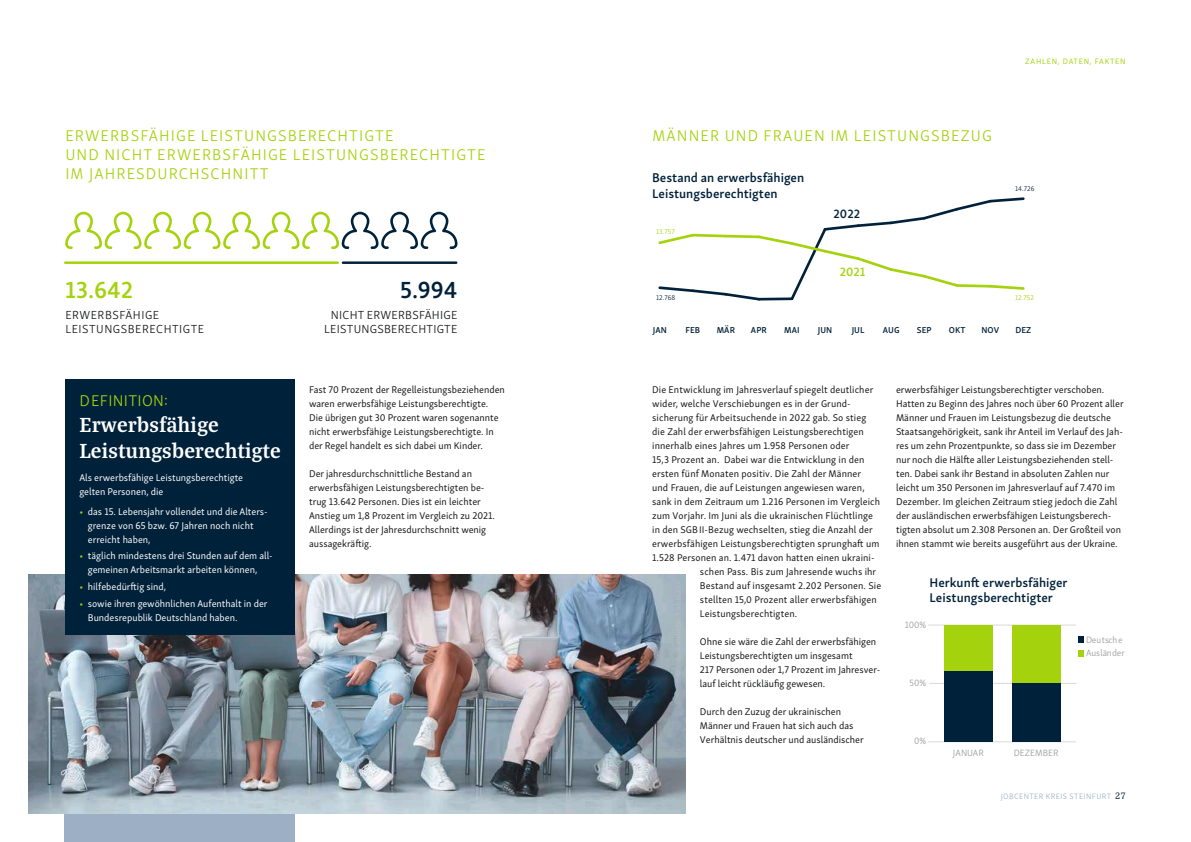
<style>
.page{position:relative;width:1191px;height:842px;background:#fff}
.page>*{position:absolute;margin:0;border:0;box-sizing:border-box;transform-origin:0 0}
.t1{font:600 24px "Skolar Sans Latn";color:#a4d20c}
.t2{font:600 24px "Skolar Sans Latn";color:#00213a}
.t3{font:700 22px/26.4px "Bagatela";letter-spacing:.015em;color:#fff}
.t4{font:300 16px/19.2px "Skolar Sans Latn";letter-spacing:.07em;color:#a4d20c}
.t5{font:300 16px "Skolar Sans Latn";letter-spacing:.02em;color:#a4d20c}
.t6{font:600 13px/15.6px "Skolar Sans Latn";color:#00213a}
.t7{font:600 12.4px "Skolar Sans Latn";color:#a4d20c}
.t8{font:600 12.4px "Skolar Sans Latn";color:#00213a}
.t9{font:300 12px/14px "Skolar Sans Latn";letter-spacing:.02em;color:#151616;text-align:center}
.t10{font:300 12px/14px "Skolar Sans Latn";letter-spacing:.045em;color:#151616}
.t11{font:10px/14px "Skolar Sans Latn";color:#151616}
.t12{font:10px/14px "Skolar Sans Latn";color:#fff}
.t13{font:300 9.4px/13.1px "Skolar Sans Latn";color:#999}
.t14{font:600 8.9px "Skolar Sans Latn";letter-spacing:.01em;color:#00213a}
.t15{font:300 8px "Skolar Sans Latn";letter-spacing:.05em;color:#9dafc5}
.t16{font:8px "Skolar Sans Latn";letter-spacing:.095em;color:#a4d20c}
.t17{font:300 7.1px "Skolar Sans Latn";letter-spacing:.01em;color:#00213a}
.t18{font:300 7.1px "Skolar Sans Latn";letter-spacing:.01em;color:#a4d20c}
.s1{color:#a4d20c}
.s2{font-family:"Bagatela";font-weight:400;font-size:10px;color:#00213a}
</style>
<div class="page">
<div style="left:64px;top:673px;width:231px;height:169px;background:#9dafc5"></div>
<img style="left:28px;top:575px;width:658px;height:239px">
<div style="left:65px;top:379px;width:230px;height:256px;background:#00213a"></div>
<svg style="left:658px;top:197px;width:367px;height:104px"></svg>
<svg style="left:65px;top:212px;width:392px;height:37px"></svg>
<hr style="left:65px;top:261px;width:273px;height:3px;background:#a4d20c">
<hr style="left:343px;top:261px;width:113px;height:3px;background:#00213a">
<hr style="left:928px;top:742px;width:147px;height:1px;background:#d9d9da">
<hr style="left:929px;top:683px;width:147px;height:1px;background:#d9d9da">
<hr style="left:928px;top:625px;width:147px;height:1px;background:#d9d9da">
<svg style="left:1078px;top:637px;width:5px;height:6px"></svg>
<svg style="left:1078px;top:650px;width:5px;height:6px"></svg>
<div style="left:943px;top:670px;width:49px;height:72px;background:#00213a"></div>
<div style="left:943px;top:625px;width:49px;height:45px;background:#a4d20c"></div>
<div style="left:1011px;top:682px;width:49px;height:60px;background:#00213a"></div>
<div style="left:1011px;top:625px;width:49px;height:57px;background:#a4d20c"></div>
<p class="t16" style="left:1025px;top:55px;width:102px">Zahlen, Daten, Fakten</p>
<h3 class="t4" style="left:65px;top:124px;width:422px">ERWERBSFÄHIGE LEISTUNGSBERECHTIGTE<br>UND NICHT ERWERBSFÄHIGE LEISTUNGSBERECHTIGTE<br>IM JAHRESDURCHSCHNITT</h3>
<h3 class="t4" style="left:652px;top:124px;width:341px">MÄNNER UND FRAUEN IM LEISTUNGSBEZUG</h3>
<h3 class="t6" style="left:652px;top:169px;width:154px">Bestand an erwerbsfähigen<br>Leistungsberechtigten</h3>
<p class="t18" style="left:656px;top:226px;width:20px">13.757</p>
<p class="t8" style="left:833px;top:203px;width:28px">2022</p>
<p class="t7" style="left:839px;top:262px;width:27px">2021</p>
<p class="t17" style="left:1015px;top:183px;width:21px">14.726</p>
<h1 class="t1" style="left:65px;top:271px;width:69px">13.642</h1>
<p class="t10" style="left:65px;top:307px;width:140px">ERWERBSFÄHIGE<br>LEISTUNGSBERECHTIGTE</p>
<h3 class="t5" style="left:80px;top:388px;width:90px">DEFINITION:</h3>
<h2 class="t3" style="left:79px;top:410px;width:203px">Erwerbsfähige<br>Leistungsberechtigte</h2>
<p class="t12" style="left:79px;top:470px;width:165px">Als erwerbsfähige Leistungsberechtigte gelten Personen, die</p>
<p class="t12" style="left:88px;top:503px;width:181px;text-indent:-8px"><span class="s1">•</span> das 15. Lebensjahr vollendet und die Alters&shy;grenze von 65 bzw. 67 Jahren noch nicht erreicht haben,</p>
<p class="t12" style="left:88px;top:548px;width:186px;text-indent:-8px"><span class="s1">•</span> täglich mindestens drei Stunden auf dem all&shy;gemeinen Arbeitsmarkt arbeiten können,</p>
<p class="t12" style="left:79px;top:579px;width:88px"><span class="s1">•</span> hilfebedürftig sind,</p>
<p class="t12" style="left:88px;top:596px;width:181px;text-indent:-8px"><span class="s1">•</span> sowie ihren gewöhnlichen Aufenthalt in der<br>Bundesrepublik Deutschland haben.</p>
<h1 class="t2" style="left:400px;top:271px;width:59px">5.994</h1>
<p class="t9" style="left:324px;top:307px;width:135px">NICHT ERWERBSFÄHIGE<br>LEISTUNGSBERECHTIGTE</p>
<p class="t11" style="left:309px;top:381px;width:197px">Fast 70 Prozent der Regelleistungsbeziehenden waren erwerbsfähige Leistungsberechtigte.<br>Die übrigen gut 30 Prozent waren sogenannte nicht erwerbsfähige Leistungsberechtigte. In der Regel handelt es sich dabei um Kinder.</p>
<p class="t11" style="left:309px;top:465px;width:187px">Der jahresdurchschnittliche Bestand an erwerbsfähigen Leistungsberechtigten be&shy;trug 13.642 Personen. Dies ist ein leichter Anstieg um 1,8 Prozent im Vergleich zu 2021.<br>Allerdings ist der Jahresdurchschnitt wenig aussagekräftig.</p>
<p class="t17" style="left:656px;top:292px;width:21px">12.768</p>
<p class="t18" style="left:1015px;top:292px;width:20px">12.752</p>
<p class="t14" style="left:652px;top:323px;width:16px">JAN</p>
<p class="t14" style="left:685px;top:323px;width:16px">FEB</p>
<p class="t14" style="left:716px;top:323px;width:20px">MÄR</p>
<p class="t14" style="left:751px;top:323px;width:17px">APR</p>
<p class="t14" style="left:784px;top:323px;width:17px">MAI</p>
<p class="t14" style="left:817px;top:323px;width:16px">JUN</p>
<p class="t14" style="left:851px;top:323px;width:14px">JUL</p>
<p class="t14" style="left:882px;top:323px;width:18px">AUG</p>
<p class="t14" style="left:916px;top:323px;width:16px">SEP</p>
<p class="t14" style="left:949px;top:323px;width:18px">OKT</p>
<p class="t14" style="left:981px;top:323px;width:19px">NOV</p>
<p class="t14" style="left:1015px;top:323px;width:17px">DEZ</p>
<p class="t11" style="left:652px;top:381px;width:223px">Die Entwicklung im Jahresverlauf spiegelt deutlicher</p>
<p class="t11" style="left:652px;top:395px;width:200px">wider, welche Verschiebungen es in der Grund-</p>
<p class="t11" style="left:652px;top:409px;width:216px">sicherung für Arbeitsuchende in 2022 gab. So stieg</p>
<p class="t11" style="left:652px;top:423px;width:213px">die Zahl der erwerbsfähigen Leistungsberechtigen</p>
<p class="t11" style="left:652px;top:437px;width:199px">innerhalb eines Jahres um 1.958 Personen oder</p>
<p class="t11" style="left:652px;top:451px;width:214px">15,3 Prozent an. Dabei war die Entwicklung in den</p>
<p class="t11" style="left:652px;top:465px;width:210px">ersten fünf Monaten positiv. Die Zahl der Männer</p>
<p class="t11" style="left:652px;top:479px;width:214px">und Frauen, die auf Leistungen angewiesen waren,</p>
<p class="t11" style="left:652px;top:493px;width:229px">sank in dem Zeitraum um 1.216 Personen im Vergleich</p>
<p class="t11" style="left:652px;top:507px;width:222px">zum Vorjahr. Im Juni als die ukrainischen Flüchtlinge</p>
<p class="t11" style="left:652px;top:521px;width:222px">in den SGB II-Bezug wechselten, stieg die Anzahl der</p>
<p class="t11" style="left:652px;top:535px;width:229px">erwerbsfähigen Leistungsberechtigten sprunghaft um</p>
<p class="t11" style="left:652px;top:549px;width:224px">1.528 Personen an. 1.471 davon hatten einen ukraini-</p>
<p class="t11" style="left:700px;top:563px;width:178px">schen Pass. Bis zum Jahresende wuchs ihr</p>
<p class="t11" style="left:700px;top:577px;width:183px">Bestand auf insgesamt 2.202 Personen. Sie</p>
<p class="t11" style="left:700px;top:591px;width:178px">stellten 15,0 Prozent aller erwerbsfähigen</p>
<p class="t11" style="left:700px;top:605px;width:99px">Leistungsberechtigten.</p>
<p class="t11" style="left:700px;top:633px;width:182px">Ohne sie wäre die Zahl der erwerbsfähigen Leistungsberechtigten um insgesamt<br>217 Personen oder 1,7 Prozent im Jahresver&shy;lauf leicht rückläufig gewesen.</p>
<p class="t11" style="left:700px;top:703px;width:165px">Durch den Zuzug der ukrainischen<br>Männer und Frauen hat sich auch das<br>Verhältnis deutscher und ausländischer</p>
<p class="t11" style="left:896px;top:381px;width:229px">erwerbsfähiger Leistungsberechtigter verschoben.<br>Hatten zu Beginn des Jahres noch über 60 Prozent aller Männer und Frauen im Leistungsbezug die deutsche Staatsangehörigkeit, sank ihr Anteil im Verlauf des Jah&shy;res um zehn Prozentpunkte, so dass sie im Dezember nur noch die Hälfte aller Leistungsbeziehenden stell&shy;ten. Dabei sank ihr Bestand in absoluten Zahlen nur leicht um 350 Personen im Jahresverlauf auf 7.470 im Dezember. Im gleichen Zeitraum stieg jedoch die Zahl der ausländischen erwerbsfähigen Leistungsberech&shy;tigten absolut um 2.308 Personen an. Der Großteil von ihnen stammt wie bereits ausgeführt aus der Ukraine.</p>
<h3 class="t6" style="left:929px;top:573px;width:139px">Herkunft erwerbsfähiger<br>Leistungsberechtigter</h3>
<p class="t13" style="left:905px;top:617px;width:23px">100%</p>
<p class="t13" style="left:909px;top:676px;width:18px">50%</p>
<p class="t13" style="left:914px;top:733px;width:13px">0%</p>
<p class="t13" style="left:1086px;top:632px;width:40px">Deutsche<br>Ausländer</p>
<p class="t13" style="left:952px;top:745px;width:32px">JANUAR</p>
<p class="t13" style="left:1013px;top:745px;width:46px">DEZEMBER</p>
<p class="t15" style="left:1000px;top:790px;width:127px">JOBCENTER KREIS STEINFURT <span class="s2">27</span></p>
</div>
